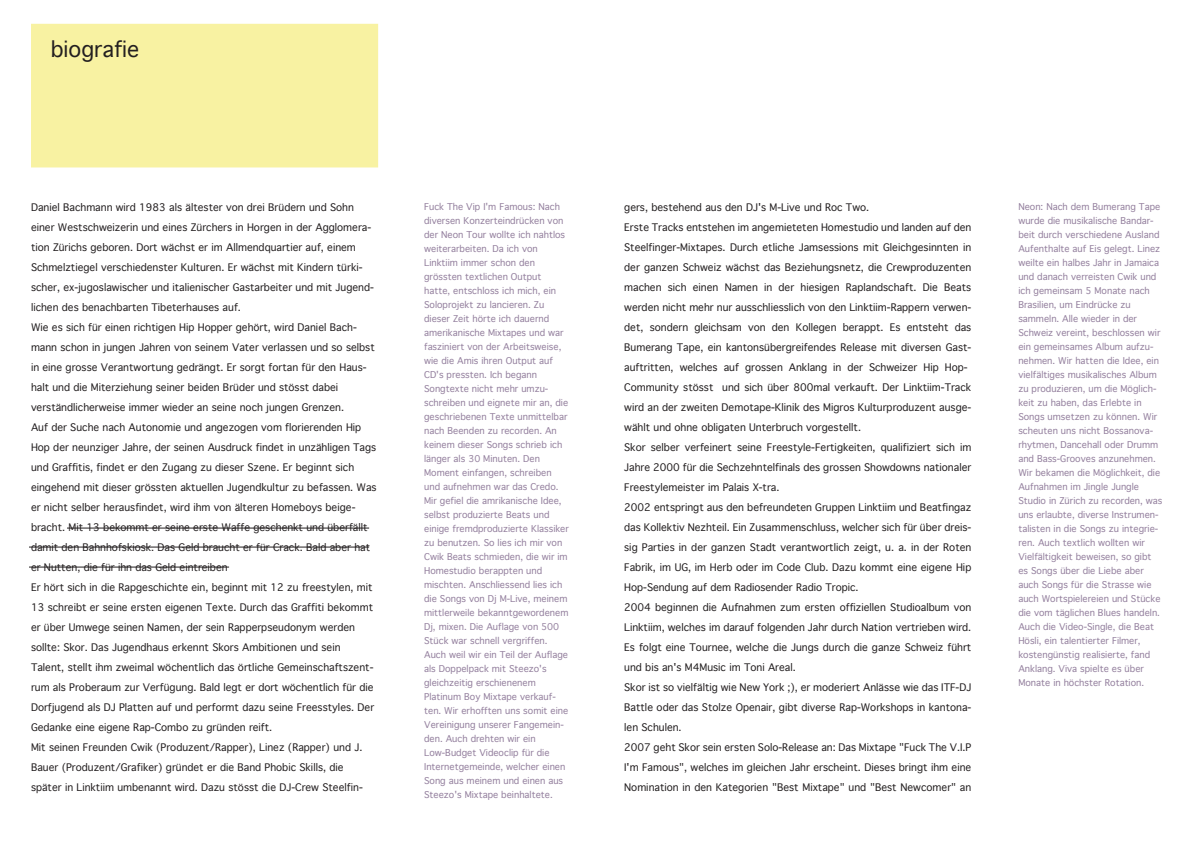
<style>
.page{position:relative;width:1191px;height:842px;background:#fff}
.page>*{position:absolute;margin:0;border:0;box-sizing:border-box;transform-origin:0 0}
.t1{font:21px "Geneva";color:#231f20}
.t2{font:10px/20px "Geneva";color:#231f20}
.t3{font:9px/14px "Geneva";color:#94809e}
</style>
<div class="page">
<div style="left:31px;top:24px;width:347px;height:143px;background:#f8f2a2"></div>
<svg style="left:67px;top:527px;width:303px;height:2px"></svg>
<svg style="left:29px;top:546px;width:341px;height:2px"></svg>
<svg style="left:29px;top:566px;width:201px;height:2px"></svg>
<h1 class="t1" style="left:51px;top:36px;width:90px">biografie</h1>
<p class="t2" style="left:31px;top:198px;width:347px">Daniel Bachmann wird 1983 als ältester von drei Brüdern und Sohn einer Westschweizerin und eines Zürchers in Horgen in der Agglomera&shy;tion Zürichs geboren. Dort wächst er im Allmendquartier auf, einem Schmelztiegel verschiedenster Kulturen. Er wächst mit Kindern türki&shy;scher, ex-jugoslawischer und italienischer Gastarbeiter und mit Jugend&shy;lichen des benachbarten Tibeterhauses auf.<br>Wie es sich für einen richtigen Hip Hopper gehört, wird Daniel Bach&shy;mann schon in jungen Jahren von seinem Vater verlassen und so selbst in eine grosse Verantwortung gedrängt. Er sorgt fortan für den Haus&shy;halt und die Miterziehung seiner beiden Brüder und stösst dabei verständlicherweise immer wieder an seine noch jungen Grenzen.<br>Auf der Suche nach Autonomie und angezogen vom florierenden Hip Hop der neunziger Jahre, der seinen Ausdruck findet in unzähligen Tags und Graffitis, findet er den Zugang zu dieser Szene. Er beginnt sich eingehend mit dieser grössten aktuellen Jugendkultur zu befassen. Was er nicht selber herausfindet, wird ihm von älteren Homeboys beige&shy;bracht. Mit 13 bekommt er seine erste Waffe geschenkt und überfällt damit den Bahnhofskiosk. Das Geld braucht er für Crack. Bald aber hat er Nutten, die für ihn das Geld eintreiben<br>Er hört sich in die Rapgeschichte ein, beginnt mit 12 zu freestylen, mit 13 schreibt er seine ersten eigenen Texte. Durch das Graffiti bekommt er über Umwege seinen Namen, der sein Rapperpseudonym werden sollte: Skor. Das Jugendhaus erkennt Skors Ambitionen und sein<br>Talent, stellt ihm zweimal wöchentlich das örtliche Gemeinschaftszent&shy;rum als Proberaum zur Verfügung. Bald legt er dort wöchentlich für die Dorfjugend als DJ Platten auf und performt dazu seine Freesstyles. Der Gedanke eine eigene Rap-Combo zu gründen reift.<br>Mit seinen Freunden Cwik (Produzent/Rapper), Linez (Rapper) und J.<br>Bauer (Produzent/Grafiker) gründet er die Band Phobic Skills, die später in Linktiim umbenannt wird. Dazu stösst die DJ-Crew Steelfin-</p>
<p class="t3" style="left:424px;top:201px;width:146px">Fuck The Vip I'm Famous: Nach diversen Konzerteindrücken von der Neon Tour wollte ich nahtlos weiterarbeiten. Da ich von<br>Linktiim immer schon den grössten textlichen Output hatte, entschloss ich mich, ein<br>Soloprojekt zu lancieren. Zu dieser Zeit hörte ich dauernd amerikanische Mixtapes und war fasziniert von der Arbeitsweise, wie die Amis ihren Output auf<br>CD's pressten. Ich begann<br>Songtexte nicht mehr umzu&shy;schreiben und eignete mir an, die geschriebenen Texte unmittelbar nach Beenden zu recorden. An keinem dieser Songs schrieb ich länger als 30 Minuten. Den<br>Moment einfangen, schreiben und aufnehmen war das Credo.<br>Mir gefiel die amrikanische Idee, selbst produzierte Beats und einige fremdproduzierte Klassiker zu benutzen. So lies ich mir von<br>Cwik Beats schmieden, die wir im<br>Homestudio berappten und mischten. Anschliessend lies ich die Songs von Dj M-Live, meinem mittlerweile bekanntgewordenem<br>Dj, mixen. Die Auflage von 500<br>Stück war schnell vergriffen.<br>Auch weil wir ein Teil der Auflage als Doppelpack mit Steezo's gleichzeitig erschienenem<br>Platinum Boy Mixtape verkauf&shy;ten. Wir erhofften uns somit eine<br>Vereinigung unserer Fangemein&shy;den. Auch drehten wir ein<br>Low-Budget Videoclip für die<br>Internetgemeinde, welcher einen<br>Song aus meinem und einen aus<br>Steezo's Mixtape beinhaltete.</p>
<p class="t2" style="left:624px;top:198px;width:349px">gers, bestehend aus den DJ's M-Live und Roc Two.<br>Erste Tracks entstehen im angemieteten Homestudio und landen auf den Steelfinger-Mixtapes. Durch etliche Jamsessions mit Gleichgesinnten in der ganzen Schweiz wächst das Beziehungsnetz, die Crewproduzenten machen sich einen Namen in der hiesigen Raplandschaft. Die Beats werden nicht mehr nur ausschliesslich von den Linktiim-Rappern verwen&shy;det, sondern gleichsam von den Kollegen berappt. Es entsteht das Bumerang Tape, ein kantonsübergreifendes Release mit diversen Gast&shy;auftritten, welches auf grossen Anklang in der Schweizer Hip Hop-Community stösst und sich über 800mal verkauft. Der Linktiim-Track wird an der zweiten Demotape-Klinik des Migros Kulturproduzent ausge&shy;wählt und ohne obligaten Unterbruch vorgestellt.<br>Skor selber verfeinert seine Freestyle-Fertigkeiten, qualifiziert sich im Jahre 2000 für die Sechzehntelfinals des grossen Showdowns nationaler Freestylemeister im Palais X-tra.<br>2002 entspringt aus den befreundeten Gruppen Linktiim und Beatfingaz das Kollektiv Nezhteil. Ein Zusammenschluss, welcher sich für über dreis&shy;sig Parties in der ganzen Stadt verantwortlich zeigt, u. a. in der Roten Fabrik, im UG, im Herb oder im Code Club. Dazu kommt eine eigene Hip Hop-Sendung auf dem Radiosender Radio Tropic.<br>2004 beginnen die Aufnahmen zum ersten offiziellen Studioalbum von Linktiim, welches im darauf folgenden Jahr durch Nation vertrieben wird.<br>Es folgt eine Tournee, welche die Jungs durch die ganze Schweiz führt und bis an's M4Music im Toni Areal.<br>Skor ist so vielfältig wie New York ;), er moderiert Anlässe wie das ITF-DJ Battle oder das Stolze Openair, gibt diverse Rap-Workshops in kantona&shy;len Schulen.<br>2007 geht Skor sein ersten Solo-Release an: Das Mixtape "Fuck The V.I.P I'm Famous", welches im gleichen Jahr erscheint. Dieses bringt ihm eine Nomination in den Kategorien "Best Mixtape" und "Best Newcomer" an</p>
<p class="t3" style="left:1018px;top:201px;width:146px">Neon: Nach dem Bumerang Tape wurde die musikalische Bandar&shy;beit durch verschiedene Ausland<br>Aufenthalte auf Eis gelegt. Linez weilte ein halbes Jahr in Jamaica und danach verreisten Cwik und ich gemeinsam 5 Monate nach<br>Brasilien, um Eindrücke zu sammeln. Alle wieder in der<br>Schweiz vereint, beschlossen wir ein gemeinsames Album aufzu&shy;nehmen. Wir hatten die Idee, ein vielfältiges musikalisches Album zu produzieren, um die Möglich&shy;keit zu haben, das Erlebte in<br>Songs umsetzen zu können. Wir scheuten uns nicht Bossanova&shy;rhytmen, Dancehall oder Drumm and Bass-Grooves anzunehmen.<br>Wir bekamen die Möglichkeit, die<br>Aufnahmen im Jingle Jungle<br>Studio in Zürich zu recorden, was uns erlaubte, diverse Instrumen&shy;talisten in die Songs zu integrie&shy;ren. Auch textlich wollten wir<br>Vielfältigkeit beweisen, so gibt es Songs über die Liebe aber auch Songs für die Strasse wie auch Wortspielereien und Stücke die vom täglichen Blues handeln.<br>Auch die Video-Single, die Beat<br>Hösli, ein talentierter Filmer, kostengünstig realisierte, fand<br>Anklang. Viva spielte es über<br>Monate in höchster Rotation.</p>
</div>
